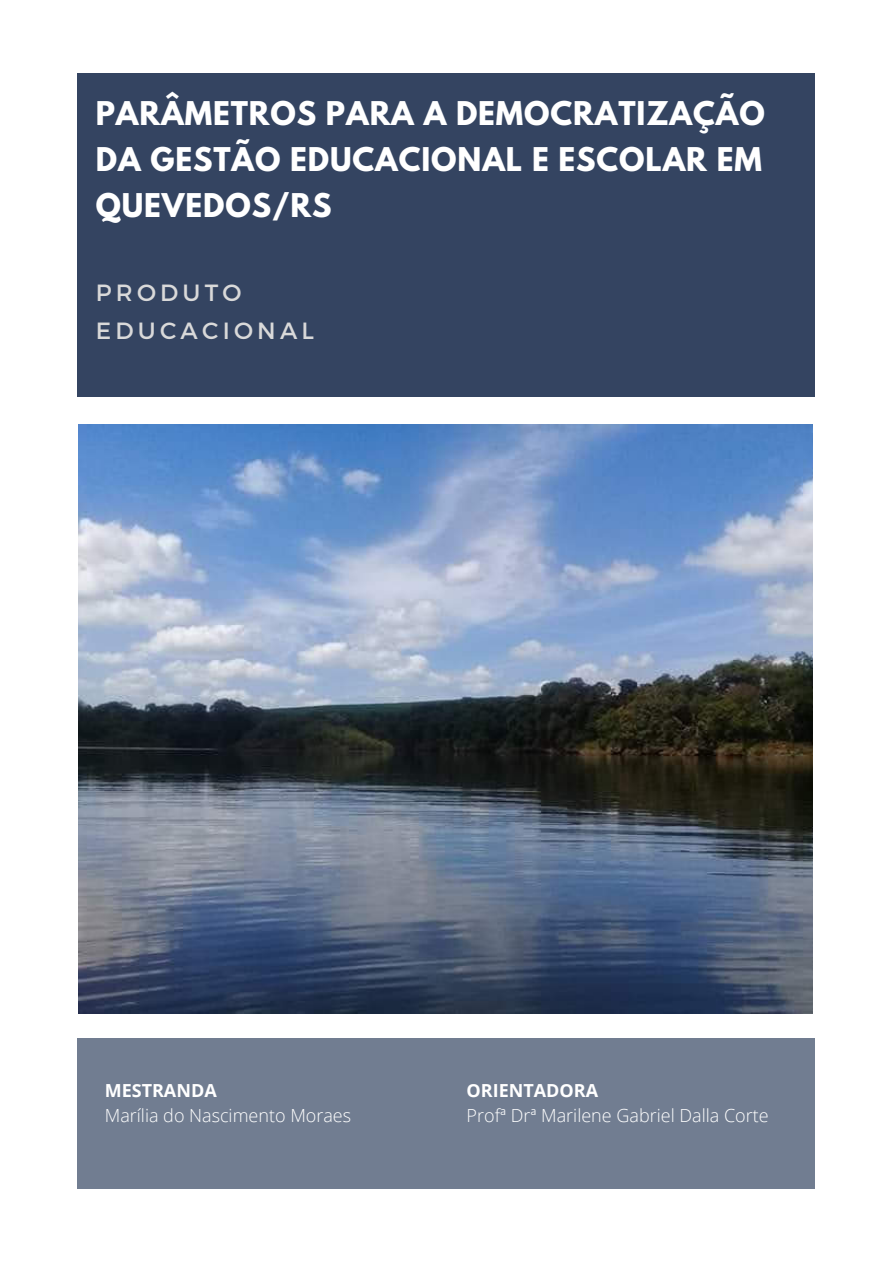
<style>
.page{position:relative;width:893px;height:1264px;background:#fff}
.page>*{position:absolute;margin:0;border:0;box-sizing:border-box;transform-origin:0 0}
.t1{font:700 28.95px/46px "League Spartan";letter-spacing:.03em;color:#fff;text-align:justify}
.t2{font:23.4px/38.2px "Montserrat";letter-spacing:.18em;color:#d9d9d9}
.t3{font:300 18px "Open Sans";color:#fff}
.t4{font:700 18px "Open Sans";color:#fff}
</style>
<div class="page">
<div style="left:77px;top:74px;width:737px;height:323px;background:#344461"></div>
<img style="left:78px;top:424px;width:734px;height:589px">
<div style="left:77px;top:1038px;width:737px;height:150px;background:#717d91"></div>
<p class="t1" style="left:96px;top:94px;width:670px">PARÂMETROS PARA A DEMOCRATIZAÇÃO DA GESTÃO EDUCACIONAL E ESCOLAR EM QUEVEDOS/RS</p>
<p class="t2" style="left:96px;top:272px;width:220px">PRODUTO<br>EDUCACIONAL</p>
<p class="t4" style="left:105px;top:1077px;width:113px">MESTRANDA</p>
<p class="t3" style="left:105px;top:1102px;width:248px">Marília do Nascimento Moraes</p>
<p class="t4" style="left:466px;top:1077px;width:133px">ORIENTADORA</p>
<p class="t3" style="left:466px;top:1102px;width:303px">Profª Drª Marilene Gabriel Dalla Corte</p>
</div>
